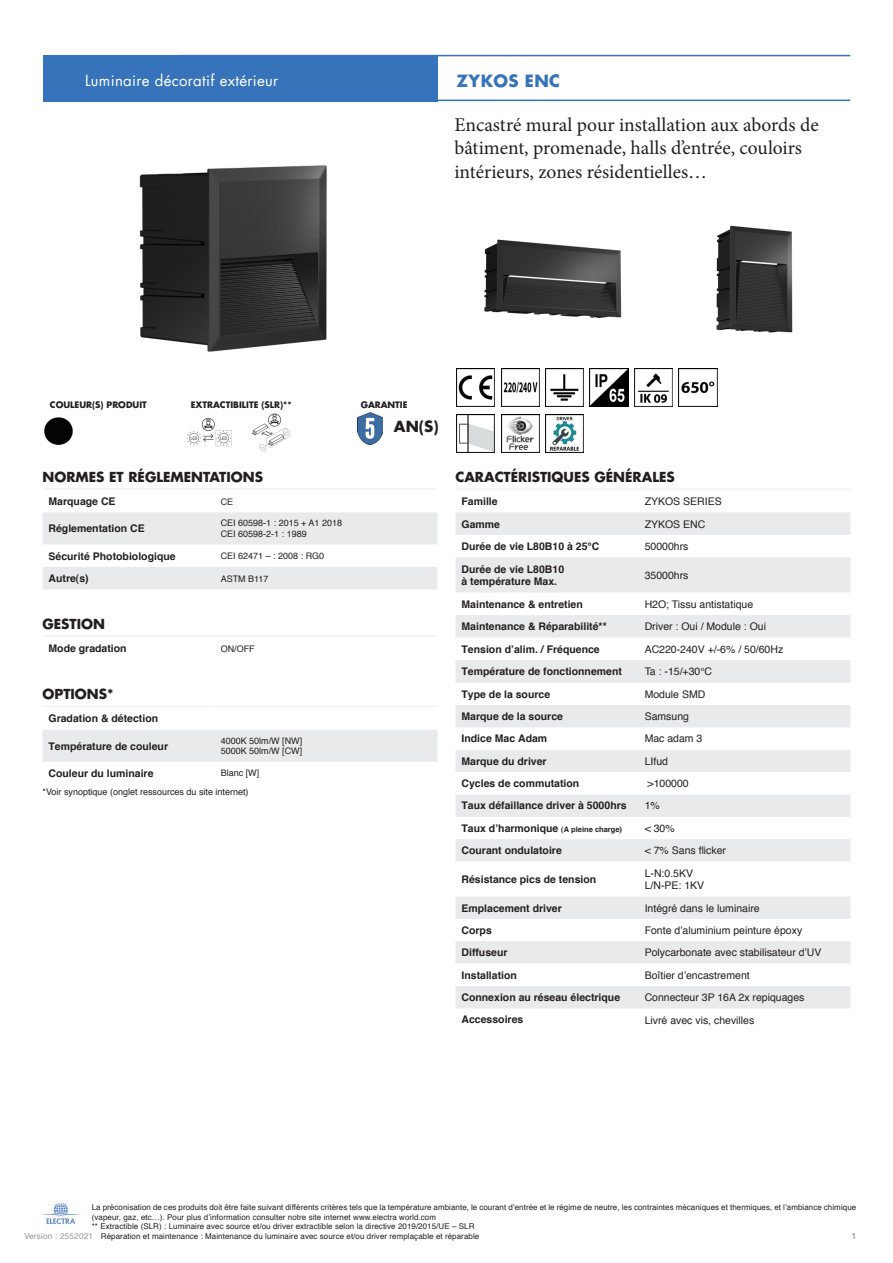
<style>
.page{position:relative;width:893px;height:1263px;background:#fff}
.page>*{position:absolute;margin:0;border:0;box-sizing:border-box;transform-origin:0 0}
.Titre_produit_deltal{font:19.5px/23.4px "Minion Pro";color:#231f20}
.Titre_page_Deltaled{font:700 16.5px "Futura LT";letter-spacing:.02em;color:#3673ba}
.Titre_page_Deltaled-2{font:15px "Futura LT";letter-spacing:.02em;color:#fff}
.Titre_colonne_tablea{font:700 15px "Futura LT";color:#231f20}
.Titre_colonne_tablea-2{font:700 13.5px "Futura LT";color:#231f20}
.content_tableau_7pt{font:700 10.5px "Helvetica";color:#231f20}
.content_tableau_smal{font:10.5px "Helvetica";color:#231f20}
.content_tableau_smal-2{font:9px "Helvetica";color:#231f20}
.content_tableau_8pt{font:9px "Helvetica";color:#231f20}
.t1{font:9px "Helvetica";color:#808285}
.Titre_colonne_tablea-3{font:700 8.7px "Futura LT";color:#231f20}
.t2{font:8.25px "Helvetica";letter-spacing:.02em;color:#97999c}
.t3{font:7.95px/9.6px "Helvetica";letter-spacing:.01em;color:#231f20}
.s1{font-size:7.5px}
</style>
<div class="page">
<img style="left:545px;top:369px;width:39px;height:38px">
<img style="left:590px;top:369px;width:38px;height:38px">
<img style="left:634px;top:369px;width:39px;height:38px">
<img style="left:679px;top:369px;width:38px;height:38px">
<img style="left:501px;top:369px;width:38px;height:38px">
<img style="left:457px;top:369px;width:38px;height:38px">
<img style="left:457px;top:415px;width:38px;height:38px">
<img style="left:501px;top:415px;width:38px;height:38px">
<img style="left:545px;top:415px;width:39px;height:38px">
<svg style="left:455px;top:512px;width:395px;height:496px;fill:#ebeced"></svg>
<hr style="left:455px;top:488px;width:184px;height:2px;background:#f2f3f4">
<hr style="left:639px;top:488px;width:211px;height:2px;background:#f2f3f4">
<img style="left:41px;top:1202px;width:40px;height:23px">
<div style="left:43px;top:55px;width:394px;height:46px;background:#3673ba"></div>
<hr style="left:178px;top:55px;width:672px;height:1px;background:#3673ba">
<hr style="left:178px;top:100px;width:672px;height:1px;background:#3673ba">
<img style="left:139px;top:165px;width:188px;height:187px">
<img style="left:44px;top:417px;width:29px;height:28px">
<svg style="left:43px;top:512px;width:394px;height:77px"></svg>
<hr style="left:43px;top:488px;width:172px;height:2px;background:#f2f3f4">
<hr style="left:215px;top:488px;width:222px;height:2px;background:#f2f3f4">
<hr style="left:43px;top:635px;width:172px;height:2px;background:#f2f3f4">
<hr style="left:215px;top:635px;width:222px;height:2px;background:#f2f3f4">
<div style="left:43px;top:730px;width:394px;height:32px;background:#e9eaeb"></div>
<hr style="left:43px;top:706px;width:172px;height:1px;background:#f2f3f4">
<hr style="left:215px;top:706px;width:222px;height:1px;background:#f2f3f4">
<img style="left:357px;top:412px;width:26px;height:32px">
<img style="left:186px;top:417px;width:46px;height:30px">
<img style="left:252px;top:413px;width:39px;height:39px">
<img style="left:484px;top:239px;width:138px;height:80px">
<img style="left:716px;top:225px;width:77px;height:108px">
<p class="Titre_page_Deltaled-2" style="left:85px;top:71px;width:195px">Luminaire décoratif extérieur</p>
<p class="Titre_page_Deltaled" style="left:457px;top:70px;width:105px">ZYKOS ENC</p>
<p class="Titre_produit_deltal" style="left:454px;top:113px;width:366px">Encastré mural pour installation aux abords de bâtiment, promenade, halls d’entrée, couloirs intérieurs, zones résidentielles…</p>
<p class="Titre_colonne_tablea-3" style="left:50px;top:399px;width:98px">COULEUR(S) PRODUIT</p>
<p class="Titre_colonne_tablea-3" style="left:191px;top:399px;width:102px">EXTRACTIBILITE (SLR)**</p>
<p class="Titre_colonne_tablea-3" style="left:361px;top:399px;width:48px">GARANTIE</p>
<p class="Titre_colonne_tablea" style="left:394px;top:417px;width:46px">AN(S)</p>
<p class="Titre_colonne_tablea-2" style="left:43px;top:467px;width:222px">NORMES ET RÉGLEMENTATIONS</p>
<p class="content_tableau_7pt" style="left:49px;top:495px;width:69px">Marquage CE</p>
<p class="content_tableau_smal-2" style="left:221px;top:494px;width:14px">CE</p>
<p class="content_tableau_7pt" style="left:49px;top:522px;width:98px">Réglementation CE</p>
<p class="content_tableau_smal-2" style="left:221px;top:516px;width:123px">CEI 60598-1 : 2015 + A1 2018</p>
<p class="content_tableau_smal-2" style="left:221px;top:527px;width:88px">CEI 60598-2-1 : 1989</p>
<p class="content_tableau_7pt" style="left:49px;top:549px;width:129px">Sécurité Photobiologique</p>
<p class="content_tableau_smal-2" style="left:221px;top:549px;width:105px">CEI 62471 – : 2008 : RG0</p>
<p class="content_tableau_7pt" style="left:49px;top:572px;width:42px">Autre(s)</p>
<p class="content_tableau_smal-2" style="left:221px;top:571px;width:49px">ASTM B117</p>
<p class="Titre_colonne_tablea-2" style="left:43px;top:615px;width:64px">GESTION</p>
<p class="content_tableau_7pt" style="left:49px;top:642px;width:80px">Mode gradation</p>
<p class="content_tableau_smal-2" style="left:221px;top:642px;width:36px">ON/OFF</p>
<p class="Titre_colonne_tablea-2" style="left:43px;top:685px;width:73px">OPTIONS*</p>
<p class="content_tableau_7pt" style="left:49px;top:712px;width:111px">Gradation &amp; détection</p>
<p class="content_tableau_7pt" style="left:49px;top:739px;width:121px">Température de couleur</p>
<p class="content_tableau_smal-2" style="left:221px;top:733px;width:83px">4000K 50lm/W [NW]</p>
<p class="content_tableau_smal-2" style="left:221px;top:744px;width:83px">5000K 50lm/W [CW]</p>
<p class="content_tableau_7pt" style="left:49px;top:767px;width:107px">Couleur du luminaire</p>
<p class="content_tableau_smal-2" style="left:221px;top:766px;width:40px">Blanc [W]</p>
<p class="content_tableau_8pt" style="left:43px;top:785px;width:208px">*Voir synoptique (onglet ressources du site internet)</p>
<p class="Titre_colonne_tablea-2" style="left:455px;top:468px;width:221px">CARACTÉRISTIQUES GÉNÉRALES</p>
<p class="content_tableau_7pt" style="left:461px;top:495px;width:38px">Famille</p>
<p class="content_tableau_smal" style="left:645px;top:493px;width:79px">ZYKOS SERIES</p>
<p class="content_tableau_7pt" style="left:461px;top:517px;width:40px">Gamme</p>
<p class="content_tableau_smal" style="left:645px;top:516px;width:62px">ZYKOS ENC</p>
<p class="content_tableau_7pt" style="left:461px;top:540px;width:139px">Durée de vie L80B10 à 25°C</p>
<p class="content_tableau_smal" style="left:645px;top:538px;width:45px">50000hrs</p>
<p class="content_tableau_7pt" style="left:461px;top:562px;width:104px">Durée de vie L80B10</p>
<p class="content_tableau_7pt" style="left:461px;top:575px;width:97px">à température Max.</p>
<p class="content_tableau_smal" style="left:645px;top:567px;width:45px">35000hrs</p>
<p class="content_tableau_7pt" style="left:461px;top:597px;width:123px">Maintenance &amp; entretien</p>
<p class="content_tableau_smal" style="left:645px;top:596px;width:110px">H2O; Tissu antistatique</p>
<p class="content_tableau_7pt" style="left:461px;top:620px;width:147px">Maintenance &amp; Réparabilité**</p>
<p class="content_tableau_smal" style="left:645px;top:618px;width:123px">Driver : Oui / Module : Oui</p>
<p class="content_tableau_7pt" style="left:461px;top:643px;width:140px">Tension d’alim. / Fréquence</p>
<p class="content_tableau_smal" style="left:645px;top:641px;width:140px">AC220-240V +/-6% / 50/60Hz</p>
<p class="content_tableau_7pt" style="left:461px;top:665px;width:162px">Température de fonctionnement</p>
<p class="content_tableau_smal" style="left:645px;top:664px;width:69px">Ta : -15/+30°C</p>
<p class="content_tableau_7pt" style="left:461px;top:687px;width:90px">Type de la source</p>
<p class="content_tableau_smal" style="left:645px;top:686px;width:62px">Module SMD</p>
<p class="content_tableau_7pt" style="left:461px;top:710px;width:103px">Marque de la source</p>
<p class="content_tableau_smal" style="left:645px;top:708px;width:46px">Samsung</p>
<p class="content_tableau_7pt" style="left:461px;top:732px;width:87px">Indice Mac Adam</p>
<p class="content_tableau_smal" style="left:645px;top:731px;width:59px">Mac adam 3</p>
<p class="content_tableau_7pt" style="left:461px;top:754px;width:87px">Marque du driver</p>
<p class="content_tableau_smal" style="left:645px;top:753px;width:25px">LIfud</p>
<p class="content_tableau_7pt" style="left:461px;top:777px;width:119px">Cycles de commutation</p>
<p class="content_tableau_smal" style="left:648px;top:775px;width:43px">&gt;100000</p>
<p class="content_tableau_7pt" style="left:461px;top:799px;width:167px">Taux défaillance driver à 5000hrs</p>
<p class="content_tableau_smal" style="left:645px;top:798px;width:17px">1%</p>
<p class="content_tableau_7pt" style="left:461px;top:822px;width:162px">Taux d’harmonique <span class="s1">(A pleine charge)</span></p>
<p class="content_tableau_smal" style="left:645px;top:820px;width:32px">&lt; 30%</p>
<p class="content_tableau_7pt" style="left:461px;top:844px;width:102px">Courant ondulatoire</p>
<p class="content_tableau_smal" style="left:645px;top:842px;width:83px">&lt; 7% Sans flicker</p>
<p class="content_tableau_7pt" style="left:461px;top:873px;width:136px">Résistance pics de tension</p>
<p class="content_tableau_smal" style="left:645px;top:865px;width:50px">L-N:0.5KV</p>
<p class="content_tableau_smal" style="left:645px;top:877px;width:61px">L/N-PE: 1KV</p>
<p class="content_tableau_7pt" style="left:461px;top:901px;width:102px">Emplacement driver</p>
<p class="content_tableau_smal" style="left:645px;top:900px;width:116px">Intégré dans le luminaire</p>
<p class="content_tableau_7pt" style="left:461px;top:923px;width:32px">Corps</p>
<p class="content_tableau_smal" style="left:645px;top:922px;width:159px">Fonte d’aluminium peinture époxy</p>
<p class="content_tableau_7pt" style="left:461px;top:946px;width:48px">Diffuseur</p>
<p class="content_tableau_smal" style="left:645px;top:944px;width:178px">Polycarbonate avec stabilisateur d’UV</p>
<p class="content_tableau_7pt" style="left:461px;top:968px;width:57px">Installation</p>
<p class="content_tableau_smal" style="left:645px;top:967px;width:107px">Boîtier d’encastrement</p>
<p class="content_tableau_7pt" style="left:461px;top:991px;width:160px">Connexion au réseau électrique</p>
<p class="content_tableau_smal" style="left:645px;top:989px;width:161px">Connecteur 3P 16A 2x repiquages</p>
<p class="content_tableau_7pt" style="left:461px;top:1013px;width:63px">Accessoires</p>
<p class="content_tableau_smal" style="left:645px;top:1012px;width:111px">Livré avec vis, chevilles</p>
<p class="t3" style="left:92px;top:1203px;width:766px">La préconisation de ces produits doit être faite suivant différents critères tels que la température ambiante, le courant d’entrée et le régime de neutre, les contraintes mécaniques et thermiques, et l’ambiance chimique (vapeur, gaz, etc…). Pour plus d’information consulter notre site internet www.electra world.com</p>
<p class="t3" style="left:92px;top:1222px;width:384px">** Extractible (SLR) : Luminaire avec source et/ou driver extractible selon la directive 2019/2015/UE – SLR</p>
<p class="t3" style="left:101px;top:1231px;width:380px">Réparation et maintenance : Maintenance du luminaire avec source et/ou driver remplaçable et réparable</p>
<p class="t2" style="left:24px;top:1230px;width:71px">Version : 2552021</p>
<p class="t1" style="left:851px;top:1229px;width:7px">1</p>
</div>
